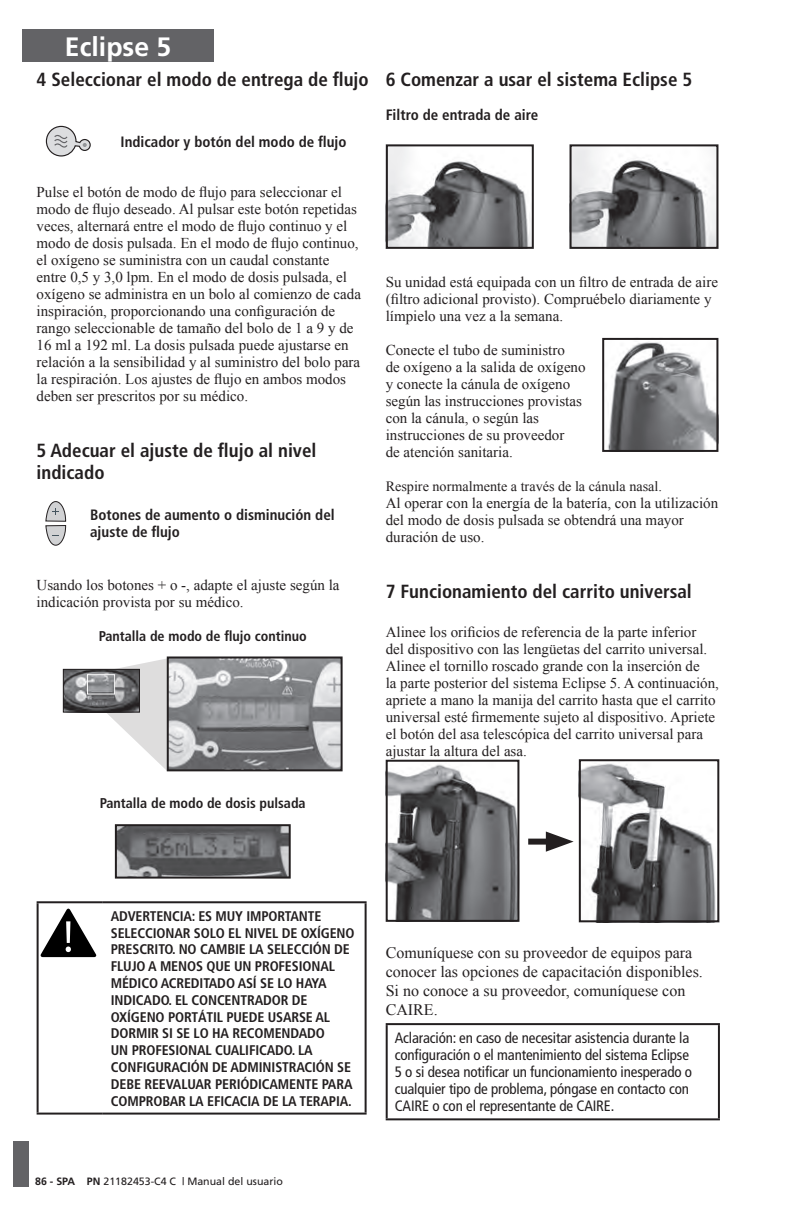
<style>
.page{position:relative;width:792px;height:1224px;background:#fff}
.page>*{position:absolute;margin:0;border:0;box-sizing:border-box;transform-origin:0 0}
.t1{font:700 26.6px "Frutiger";color:#fff}
.t2{font:700 condensed 19px/22px "Frutiger";color:#231f20}
.t3{font:16px/19.2px "Times New Roman";color:#231f20}
.t4{font:15px/17px "Times New Roman";color:#231f20}
.t5{font:condensed 15px/17px "Frutiger";letter-spacing:-.01em;color:#231f20}
.t6{font:700 condensed 15px/17px "Frutiger";color:#231f20}
.t7{font:700 condensed 14.2px "Frutiger";color:#231f20}
.t8{font:14.2px "Times New Roman";color:#231f20}
.t9{font:700 condensed 14px/16.8px "Frutiger";letter-spacing:-.01em;color:#231f20}
.t10{font:10.6px "Frutiger";color:#231f20}
.s1{font-weight:700}
</style>
<div class="page">
<div style="left:22px;top:29px;width:192px;height:33px;background:#636366"></div>
<div style="left:14px;top:1141px;width:15px;height:45px;background:#636366"></div>
<img style="left:607px;top:342px;width:108px;height:107px">
<div style="left:602px;top:338px;width:116px;height:114px;border:2px solid #231f20"></div>
<img style="left:389px;top:764px;width:127px;height:155px">
<div style="left:386px;top:760px;width:133px;height:162px;border:2px solid #231f20"></div>
<img style="left:582px;top:763px;width:134px;height:156px">
<div style="left:579px;top:759px;width:140px;height:163px;border:2px solid #231f20"></div>
<div style="left:528px;top:839px;width:29px;height:6px;background:#231f20"></div>
<svg style="left:546px;top:832px;width:28px;height:20px"></svg>
<hr style="left:386px;top:1023px;width:334px;height:2px;background:#231f20">
<hr style="left:386px;top:1025px;width:2px;height:93px;background:#231f20">
<hr style="left:718px;top:1025px;width:2px;height:93px;background:#231f20">
<hr style="left:386px;top:1118px;width:334px;height:2px;background:#231f20">
<img style="left:573px;top:147px;width:142px;height:99px">
<div style="left:570px;top:144px;width:148px;height:105px;border:2px solid #231f20"></div>
<img style="left:389px;top:147px;width:142px;height:99px">
<div style="left:386px;top:144px;width:148px;height:105px;border:2px solid #231f20"></div>
<svg style="left:45px;top:125px;width:46px;height:32px"></svg>
<svg style="left:45px;top:501px;width:21px;height:45px"></svg>
<img style="left:170px;top:659px;width:170px;height:109px">
<div style="left:167px;top:656px;width:176px;height:115px;border:2px solid #231f20"></div>
<img style="left:65px;top:671px;width:22px;height:39px">
<div style="left:63px;top:669px;width:77px;height:43px;border:1px solid #231f20"></div>
<svg style="left:87px;top:658px;width:81px;height:113px"></svg>
<img style="left:118px;top:827px;width:170px;height:49px">
<div style="left:115px;top:824px;width:176px;height:55px;border:2px solid #231f20"></div>
<hr style="left:37px;top:901px;width:66px;height:2px;background:#231f20">
<hr style="left:37px;top:903px;width:2px;height:210px;background:#231f20">
<hr style="left:103px;top:901px;width:264px;height:2px;background:#231f20">
<hr style="left:365px;top:903px;width:2px;height:210px;background:#231f20">
<hr style="left:37px;top:1113px;width:66px;height:2px;background:#231f20">
<hr style="left:103px;top:1113px;width:264px;height:2px;background:#231f20">
<svg style="left:41px;top:909px;width:55px;height:48px"></svg>
<h1 class="t1" style="left:65px;top:31px;width:108px">Eclipse 5</h1>
<p class="t2" style="left:37px;top:69px;width:334px">4 Seleccionar el modo de entrega de flujo</p>
<p class="t6" style="left:121px;top:133px;width:227px">Indicador y botón del modo de flujo</p>
<p class="t4" style="left:37px;top:184px;width:326px">Pulse el botón de modo de flujo para seleccionar el modo de flujo deseado. Al pulsar este botón repetidas veces, alternará entre el modo de flujo continuo y el modo de dosis pulsada. En el modo de flujo continuo, el oxígeno se suministra con un caudal constante entre 0,5 y 3,0 lpm. En el modo de dosis pulsada, el oxígeno se administra en un bolo al comienzo de cada inspiración, proporcionando una configuración de rango seleccionable de tamaño del bolo de 1 a 9 y de 16 ml a 192 ml. La dosis pulsada puede ajustarse en relación a la sensibilidad y al suministro del bolo para la respiración. Los ajustes de flujo en ambos modos deben ser prescritos por su médico.</p>
<p class="t2" style="left:37px;top:440px;width:281px">5 Adecuar el ajuste de flujo al nivel indicado</p>
<p class="t6" style="left:90px;top:507px;width:246px">Botones de aumento o disminución del ajuste de flujo</p>
<p class="t4" style="left:37px;top:576px;width:305px">Usando los botones + o -, adapte el ajuste según la indicación provista por su médico.</p>
<p class="t7" style="left:99px;top:627px;width:210px">Pantalla de modo de flujo continuo</p>
<p class="t7" style="left:100px;top:795px;width:207px">Pantalla de modo de dosis pulsada</p>
<p class="t2" style="left:386px;top:69px;width:308px">6 Comenzar a usar el sistema Eclipse 5</p>
<p class="t6" style="left:386px;top:107px;width:154px">Filtro de entrada de aire</p>
<p class="t4" style="left:386px;top:273px;width:334px">Su unidad está equipada con un filtro de entrada de aire (filtro adicional provisto). Compruébelo diariamente y límpielo una vez a la semana.</p>
<p class="t4" style="left:386px;top:341px;width:201px">Conecte el tubo de suministro<br>de oxígeno a la salida de oxígeno y conecte la cánula de oxígeno según las instrucciones provistas con la cánula, o según las instrucciones de su proveedor<br>de atención sanitaria.</p>
<p class="t8" style="left:386px;top:477px;width:278px">Respire normalmente a través de la cánula nasal.</p>
<p class="t4" style="left:386px;top:494px;width:334px">Al operar con la energía de la batería, con la utilización del modo de dosis pulsada se obtendrá una mayor duración de uso.</p>
<p class="t2" style="left:386px;top:580px;width:308px">7 Funcionamiento del carrito universal</p>
<p class="t4" style="left:386px;top:623px;width:335px">Alinee los orificios de referencia de la parte inferior<br>del dispositivo con las lengüetas del carrito universal.<br>Alinee el tornillo roscado grande con la inserción de<br>la parte posterior del sistema Eclipse 5. A continuación, apriete a mano la manija del carrito hasta que el carrito universal esté firmemente sujeto al dispositivo. Apriete el botón del asa telescópica del carrito universal para ajustar la altura del asa.</p>
<p class="t9" style="left:111px;top:908px;width:245px">ADVERTENCIA: ES MUY IMPORTANTE SELECCIONAR SOLO EL NIVEL DE OXÍGENO PRESCRITO. NO CAMBIE LA SELECCIÓN DE FLUJO A MENOS QUE UN PROFESIONAL MÉDICO ACREDITADO ASÍ SE LO HAYA INDICADO. EL CONCENTRADOR DE OXÍGENO PORTÁTIL PUEDE USARSE AL DORMIR SI SE LO HA RECOMENDADO<br>UN PROFESIONAL CUALIFICADO. LA CONFIGURACIÓN DE ADMINISTRACIÓN SE DEBE REEVALUAR PERIÓDICAMENTE PARA COMPROBAR LA EFICACIA DE LA TERAPIA.</p>
<p class="t10" style="left:35px;top:1175px;width:249px"><span class="s1">86 - SPA PN</span> 21182453-C4 C | Manual del usuario</p>
<p class="t3" style="left:386px;top:942px;width:319px">Comuníquese con su proveedor de equipos para conocer las opciones de capacitación disponibles.<br>Si no conoce a su proveedor, comuníquese con CAIRE.</p>
<p class="t5" style="left:395px;top:1030px;width:299px">Aclaración: en caso de necesitar asistencia durante la configuración o el mantenimiento del sistema Eclipse 5 o si desea notificar un funcionamiento inesperado o cualquier tipo de problema, póngase en contacto con CAIRE o con el representante de CAIRE.</p>
</div>
